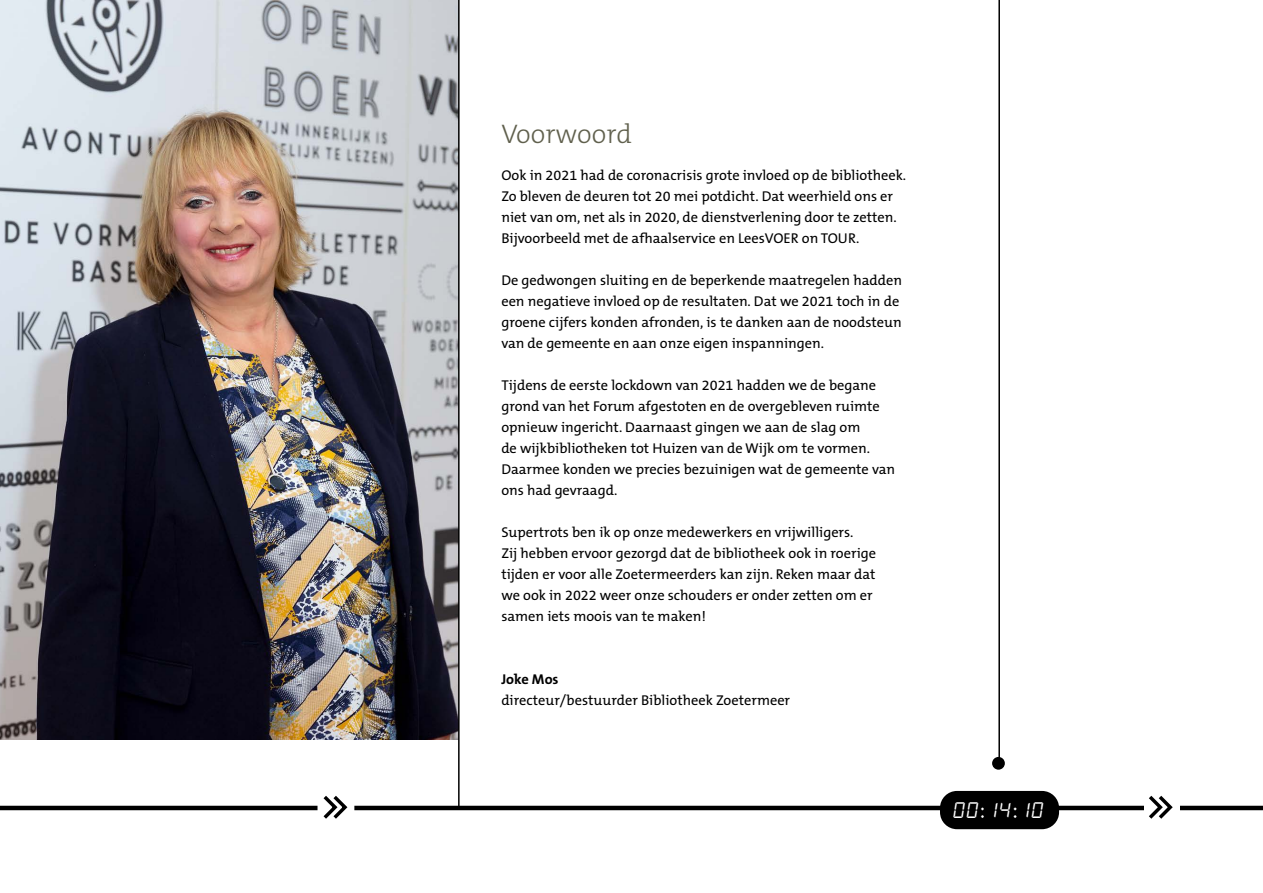
<style>
.page{position:relative;width:1263px;height:893px;background:#fff}
.page>*{position:absolute;margin:0;border:0;box-sizing:border-box;transform-origin:0 0}
.t1{font:300 27px "The Mix B3";color:#60604d}
.t2{font:22.5px "alarmclock";color:#fff}
.t3{font:14.25px/21px "The Mix B5 Plain";color:#000}
.t4{font:700 14.25px "The Mix B7";color:#000}
</style>
<div class="page">
<hr style="left:0;top:806px;width:317px;height:4px;background:#000">
<hr style="left:354px;top:806px;width:909px;height:4px;background:#000">
<div style="left:940px;top:791px;width:119px;height:38px;background:#000;border-radius:17px"></div>
<img style="left:0;top:0;width:458px;height:740px">
<hr style="left:998px;top:0;width:2px;height:767px;background:#000">
<div style="left:992px;top:757px;width:13px;height:13px;background:#000;border-radius:50%"></div>
<hr style="left:458px;top:0;width:2px;height:808px;background:#000">
<svg style="left:323px;top:795px;width:25px;height:24px"></svg>
<div style="left:1144px;top:791px;width:35px;height:37px;background:#fff"></div>
<svg style="left:1149px;top:795px;width:24px;height:24px"></svg>
<h1 class="t1" style="left:501px;top:120px;width:132px">Voorwoord</h1>
<p class="t3" style="left:501px;top:165px;width:406px">Ook in 2021 had de coronacrisis grote invloed op de bibliotheek.<br>Zo bleven de deuren tot 20 mei potdicht. Dat weerhield ons er niet van om, net als in 2020, de dienstverlening door te zetten.<br>Bijvoorbeeld met de afhaalservice en LeesVOER on TOUR.</p>
<p class="t3" style="left:501px;top:270px;width:402px">De gedwongen sluiting en de beperkende maatregelen hadden een negatieve invloed op de resultaten. Dat we 2021 toch in de groene cijfers konden afronden, is te danken aan de noodsteun van de gemeente en aan onze eigen inspanningen.</p>
<p class="t3" style="left:501px;top:375px;width:395px">Tijdens de eerste lockdown van 2021 hadden we de begane grond van het Forum afgestoten en de overgebleven ruimte opnieuw ingericht. Daarnaast gingen we aan de slag om<br>de wijkbibliotheken tot Huizen van de Wijk om te vormen.<br>Daarmee konden we precies bezuinigen wat de gemeente van ons had gevraagd.</p>
<p class="t3" style="left:501px;top:522px;width:376px">Supertrots ben ik op onze medewerkers en vrijwilligers.<br>Zij hebben ervoor gezorgd dat de bibliotheek ook in roerige tijden er voor alle Zoetermeerders kan zijn. Reken maar dat we ook in 2022 weer onze schouders er onder zetten om er samen iets moois van te maken!</p>
<p class="t4" style="left:501px;top:672px;width:59px">Joke Mos</p>
<p class="t3" style="left:501px;top:690px;width:290px">directeur/bestuurder Bibliotheek Zoetermeer</p>
<h2 class="t2" style="left:953px;top:799px;width:93px">00:14:10</h2>
</div>
